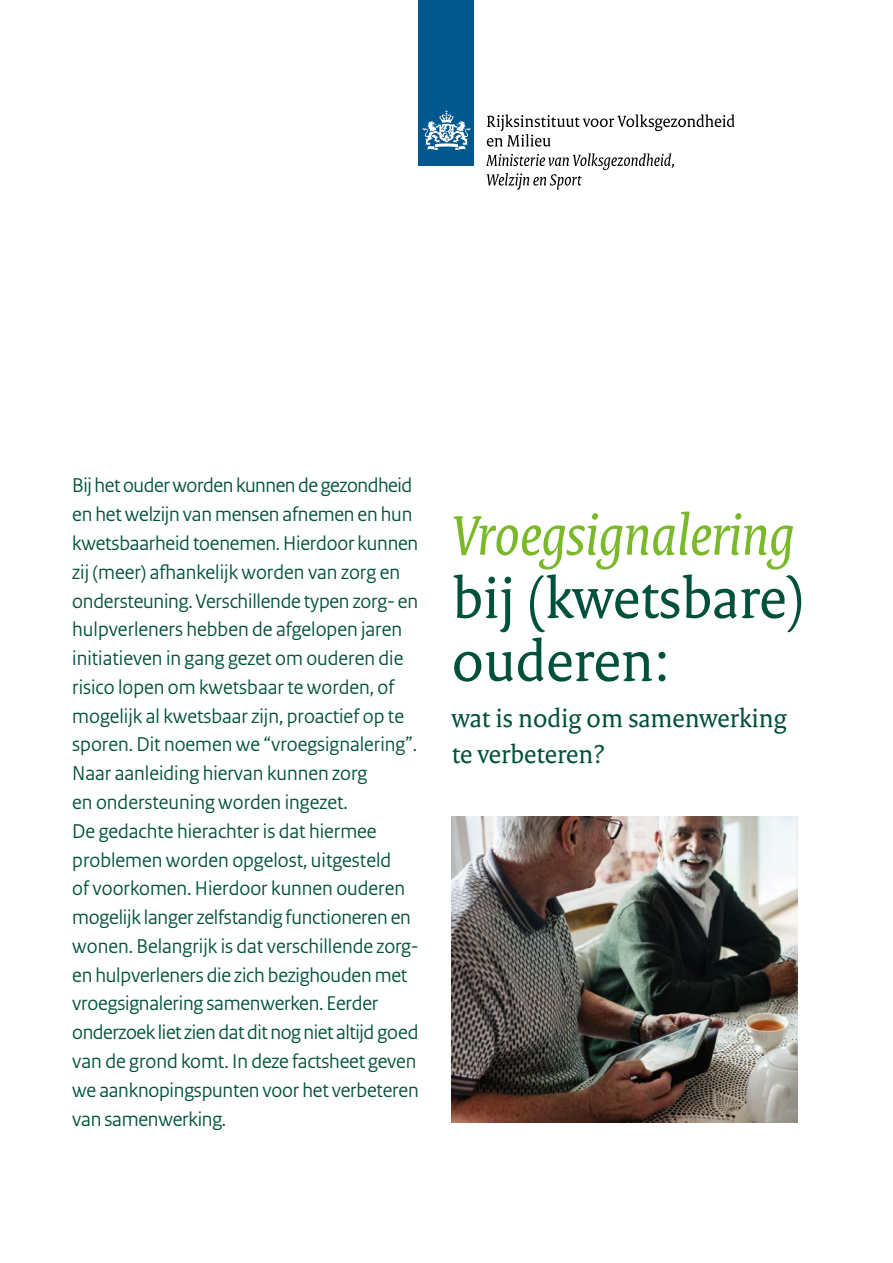
<style>
.page{position:relative;width:893px;height:1263px;background:#fff}
.page>*{position:absolute;margin:0;border:0;box-sizing:border-box;transform-origin:0 0}
._00_RIVM_Titel-2_DFK{font:60px/63px "Rijksoverheid Serif";color:#00513c}
._01_RIVM_Subtitel-2{font:27px/36px "Rijksoverheid Serif";color:#00513c}
._09_RIVM_Inleiding{font:21px/28.8px "Rijksoverheid Sans Heading";color:#00513c}
.s1{font-style:italic;color:#7ab929}
</style>
<div class="page">
<div style="left:419px;top:0;width:55px;height:166px;background:#00588e"></div>
<svg style="left:423px;top:110px;width:47px;height:40px"></svg>
<svg style="left:487px;top:114px;width:247px;height:33px"></svg>
<svg style="left:486px;top:153px;width:188px;height:37px"></svg>
<img style="left:452px;top:816px;width:346px;height:307px">
<p class="_09_RIVM_Inleiding" style="left:72px;top:471px;width:348px">Bij het ouder worden kunnen de gezondheid en het welzijn van mensen afnemen en hun kwetsbaarheid toenemen. Hierdoor kunnen zij (meer) afhankelijk worden van zorg en ondersteuning. Verschillende typen zorg- en hulpverleners hebben de afgelopen jaren initiatieven in gang gezet om ouderen die risico lopen om kwetsbaar te worden, of mogelijk al kwetsbaar zijn, proactief op te sporen. Dit noemen we “vroegsignalering”.<br>Naar aanleiding hiervan kunnen zorg<br>en ondersteuning worden ingezet.<br>De gedachte hierachter is dat hiermee problemen worden opgelost, uitgesteld<br>of voorkomen. Hierdoor kunnen ouderen mogelijk langer zelfstandig functioneren en wonen. Belangrijk is dat verschillende zorg&shy;en hulpverleners die zich bezighouden met vroegsignalering samenwerken. Eerder onderzoek liet zien dat dit nog niet altijd goed van de grond komt. In deze factsheet geven we aanknopingspunten voor het verbeteren van samenwerking.</p>
<p class="_00_RIVM_Titel-2_DFK" style="left:452px;top:503px;width:354px"><span class="s1">Vroegsignalering </span>bij (kwetsbare) ouderen:</p>
<p class="_01_RIVM_Subtitel-2" style="left:452px;top:700px;width:336px">wat is nodig om samenwerking te verbeteren?</p>
</div>
